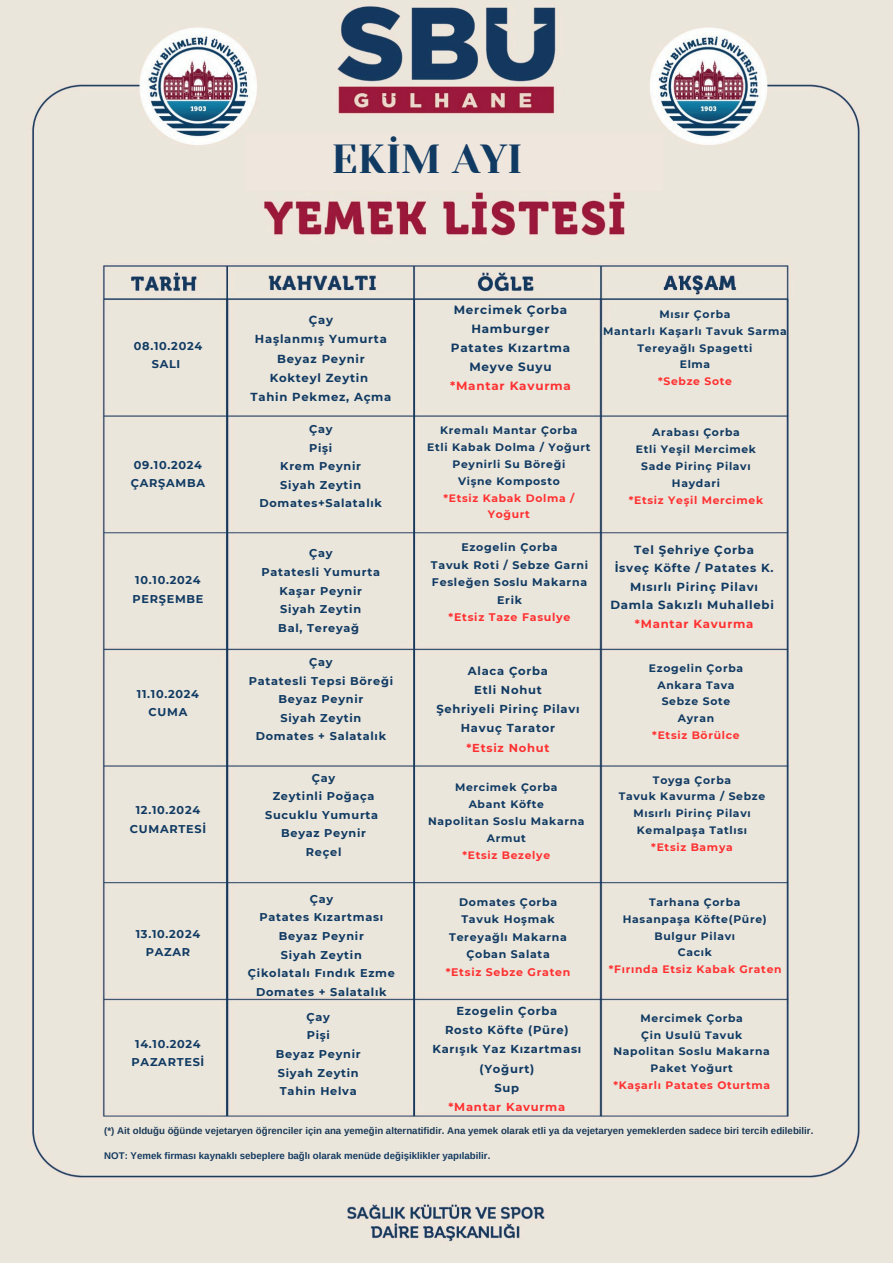
<style>
.page{position:relative;width:893px;height:1263px;background:#fff}
.page>*{position:absolute;margin:0;border:0;box-sizing:border-box;transform-origin:0 0}
.t1{font:40.5px "Yeseva One";color:#103a62}
.t2{font:700 11.93px/19.1px "Montserrat";letter-spacing:.065em;color:#103a62;text-align:center}
.t3{font:700 11.7px/18.6px "Montserrat";letter-spacing:.065em;color:#103a62;text-align:center}
.t4{font:700 11.62px/19.1px "Montserrat";letter-spacing:.065em;color:#103a62;text-align:center}
.t5{font:700 11.55px/19.1px "Montserrat";letter-spacing:.065em;color:#103a62;text-align:center}
.t6{font:700 11.25px/18.6px "Montserrat";letter-spacing:.065em;color:#103a62;text-align:center}
.t7{font:700 11.02px/17.4px "Montserrat";letter-spacing:.065em;color:#103a62;text-align:center}
.t8{font:700 10.95px/17.4px "Montserrat";letter-spacing:.065em;color:#103a62;text-align:center}
.t9{font:700 10.8px/16.9px "Montserrat";letter-spacing:.065em;color:#103a62;text-align:center}
.t10{font:700 9.68px "Arimo";color:#1a3a57}
.t11{font:700 9.68px "Arimo";color:#153b60}
.s1{color:#ff3131}
</style>
<div class="page">
<img style="left:0;top:0;width:893px;height:1263px">
<div style="left:246px;top:134px;width:417px;height:56px;background:#efe7dd"></div>
<h3 class="t1" style="left:331px;top:136px;width:192px">EKİM AYI</h3>
<h1 class="t6" style="left:134px;top:336px;width:70px">08.10.2024<br>SALI</h1>
<h3 class="t6" style="left:131px;top:455px;width:76px;text-align:left">09.10.2024<br>ÇARŞAMBA</h3>
<h2 class="t6" style="left:132px;top:571px;width:72px;text-align:left">10.10.2024<br>PERŞEMBE</h2>
<h3 class="t6" style="left:137px;top:684px;width:64px">11.10.2024<br>CUMA</h3>
<h3 class="t6" style="left:130px;top:801px;width:78px">12.10.2024<br>CUMARTESİ</h3>
<h3 class="t6" style="left:136px;top:924px;width:66px">13.10.2024<br>PAZAR</h3>
<h2 class="t6" style="left:132px;top:1034px;width:74px">14.10.2024<br>PAZARTESİ</h2>
<h3 class="t4" style="left:250px;top:311px;width:142px">Çay<br>Haşlanmış Yumurta<br>Beyaz Peynir<br>Kokteyl Zeytin<br>Tahin Pekmez, Açma</h3>
<h2 class="t6" style="left:259px;top:420px;width:124px">Çay<br>Pişi<br>Krem Peynir<br>Siyah Zeytin<br>Domates+Salatalık</h2>
<h3 class="t2" style="left:450px;top:300px;width:122px">Mercimek Çorba<br>Hamburger<br>Patates Kızartma<br>Meyve Suyu <span class="s1">*Mantar Kavurma</span></h3>
<h3 class="t9" style="left:603px;top:305px;width:185px">Mısır Çorba<br>Mantarlı Kaşarlı Tavuk Sarma<br>Tereyağlı Spagetti<br>Elma<br><span class="s1">*Sebze Sote</span></h3>
<h3 class="t9" style="left:427px;top:422px;width:165px">Kremalı Mantar Çorba<br>Etli Kabak Dolma / Yoğurt<br>Peynirli Su Böreği<br>Vişne Komposto<br><span class="s1">*Etsiz Kabak Dolma /<br>Yoğurt</span></h3>
<h3 class="t9" style="left:629px;top:424px;width:136px">Arabası Çorba<br>Etli Yeşil Mercimek<br>Sade Pirinç Pilavı<br>Haydari<br><span class="s1">*Etsiz Yeşil Mercimek</span></h3>
<h3 class="t6" style="left:261px;top:544px;width:120px">Çay<br>Patatesli Yumurta<br>Kaşar Peynir<br>Siyah Zeytin<br>Bal, Tereyağ</h3>
<h3 class="t7" style="left:431px;top:539px;width:158px">Ezogelin Çorba<br>Tavuk Roti / Sebze Garni<br>Fesleğen Soslu Makarna<br>Erik<br><span class="s1">*Etsiz Taze Fasulye</span></h3>
<h3 class="t3" style="left:610px;top:540px;width:165px">Tel Şehriye Çorba<br>İsveç Köfte / Patates K.<br>Mısırlı Pirinç Pilavı<br>Damla Sakızlı Muhallebi <span class="s1">*Mantar Kavurma</span></h3>
<h2 class="t6" style="left:249px;top:653px;width:144px">Çay<br>Patatesli Tepsi Böreği<br>Beyaz Peynir<br>Siyah Zeytin<br>Domates + Salatalık</h2>
<h3 class="t5" style="left:436px;top:661px;width:145px">Alaca Çorba<br>Etli Nohut<br>Şehriyeli Pirinç Pilavı<br>Havuç Tarator<br><span class="s1">*Etsiz Nohut</span></h3>
<h3 class="t9" style="left:649px;top:659px;width:96px">Ezogelin Çorba<br>Ankara Tava<br>Sebze Sote<br>Ayran<br><span class="s1">*Etsiz Börülce</span></h3>
<h3 class="t6" style="left:265px;top:768px;width:115px">Çay<br>Zeytinli Poğaça<br>Sucuklu Yumurta<br>Beyaz Peynir<br>Reçel</h3>
<h2 class="t9" style="left:428px;top:779px;width:158px">Mercimek Çorba<br>Abant Köfte<br>Napolitan Soslu Makarna<br>Armut<br><span class="s1">*Etsiz Bezelye</span></h2>
<h3 class="t9" style="left:619px;top:771px;width:148px">Toyga Çorba<br>Tavuk Kavurma / Sebze<br>Mısırlı Pirinç Pilavı<br>Kemalpaşa Tatlısı <span class="s1">*Etsiz Bamya</span></h3>
<h3 class="t6" style="left:248px;top:889px;width:148px">Çay<br>Patates Kızartması<br>Beyaz Peynir<br>Siyah Zeytin<br>Çikolatalı Fındık Ezme<br>Domates + Salatalık</h3>
<p class="t6" style="left:276px;top:1007px;width:86px">Çay<br>Pişi<br>Beyaz Peynir<br>Siyah Zeytin<br>Tahin Helva</p>
<h2 class="t8" style="left:446px;top:893px;width:126px">Domates Çorba<br>Tavuk Hoşmak<br>Tereyağlı Makarna<br>Çoban Salata<br><span class="s1">*Etsiz Sebze Graten</span></h2>
<p class="t5" style="left:432px;top:1001px;width:150px">Ezogelin Çorba<br>Rosto Köfte (Püre)<br>Karışık Yaz Kızartması (Yoğurt)<br>Sup<br><span class="s1">*Mantar Kavurma</span></p>
<h3 class="t9" style="left:609px;top:893px;width:174px">Tarhana Çorba<br>Hasanpaşa Köfte(Püre)<br>Bulgur Pilavı<br>Cacık<br><span class="s1">*Fırında Etsiz Kabak Graten</span></h3>
<h3 class="t9" style="left:613px;top:1009px;width:158px">Mercimek Çorba<br>Çin Usulü Tavuk<br>Napolitan Soslu Makarna<br>Paket Yoğurt<br><span class="s1">*Kaşarlı Patates Oturtma</span></h3>
<h3 class="t10" style="left:104px;top:1125px;width:710px">(*) Ait olduğu öğünde vejetaryen öğrenciler için ana yemeğin alternatifidir. Ana yemek olarak etli ya da vejetaryen yemeklerden sadece biri tercih edilebilir.</h3>
<h2 class="t11" style="left:104px;top:1151px;width:387px">NOT: Yemek firması kaynaklı sebeplere bağlı olarak menüde değişiklikler yapılabilir.</h2>
</div>
